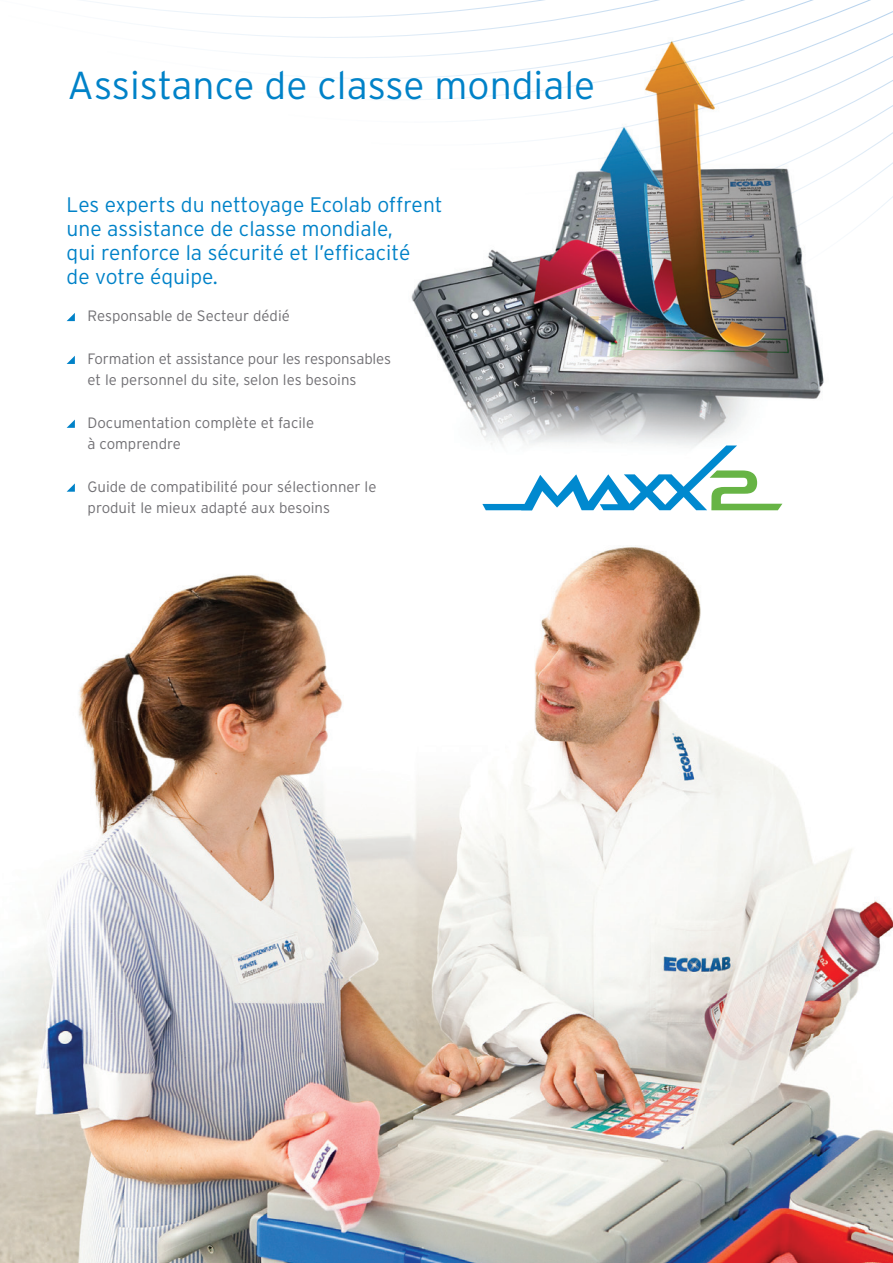
<style>
.page{position:relative;width:893px;height:1263px;background:#fff}
.page>*{position:absolute;margin:0;border:0;box-sizing:border-box;transform-origin:0 0}
.t1{font:300 39px "Interstate";color:#0082c8}
.t2{font:300 21px/24px "Interstate";color:#0082c8}
.t3{font:300 15px/21px "Interstate";color:#717074}
</style>
<div class="page">
<img style="left:270px;top:15px;width:623px;height:430px">
<img style="left:0;top:503px;width:893px;height:760px">
<svg style="left:67px;top:313px;width:8px;height:8px"></svg>
<svg style="left:67px;top:356px;width:8px;height:8px"></svg>
<svg style="left:67px;top:420px;width:8px;height:8px"></svg>
<svg style="left:67px;top:483px;width:8px;height:9px"></svg>
<svg style="left:482px;top:445px;width:300px;height:65px"></svg>
<h1 class="t1" style="left:68px;top:63px;width:529px">Assistance de classe mondiale</h1>
<h2 class="t2" style="left:67px;top:193px;width:377px">Les experts du nettoyage Ecolab offrent une assistance de classe mondiale,<br>qui renforce la sécurité et l’efficacité<br>de votre équipe.</h2>
<p class="t3" style="left:88px;top:305px;width:204px">Responsable de Secteur dédié</p>
<p class="t3" style="left:88px;top:348px;width:305px">Formation et assistance pour les responsables et le personnel du site, selon les besoins</p>
<p class="t3" style="left:88px;top:412px;width:228px">Documentation complète et facile à comprendre</p>
<p class="t3" style="left:88px;top:476px;width:290px">Guide de compatibilité pour sélectionner le produit le mieux adapté aux besoins</p>
</div>
